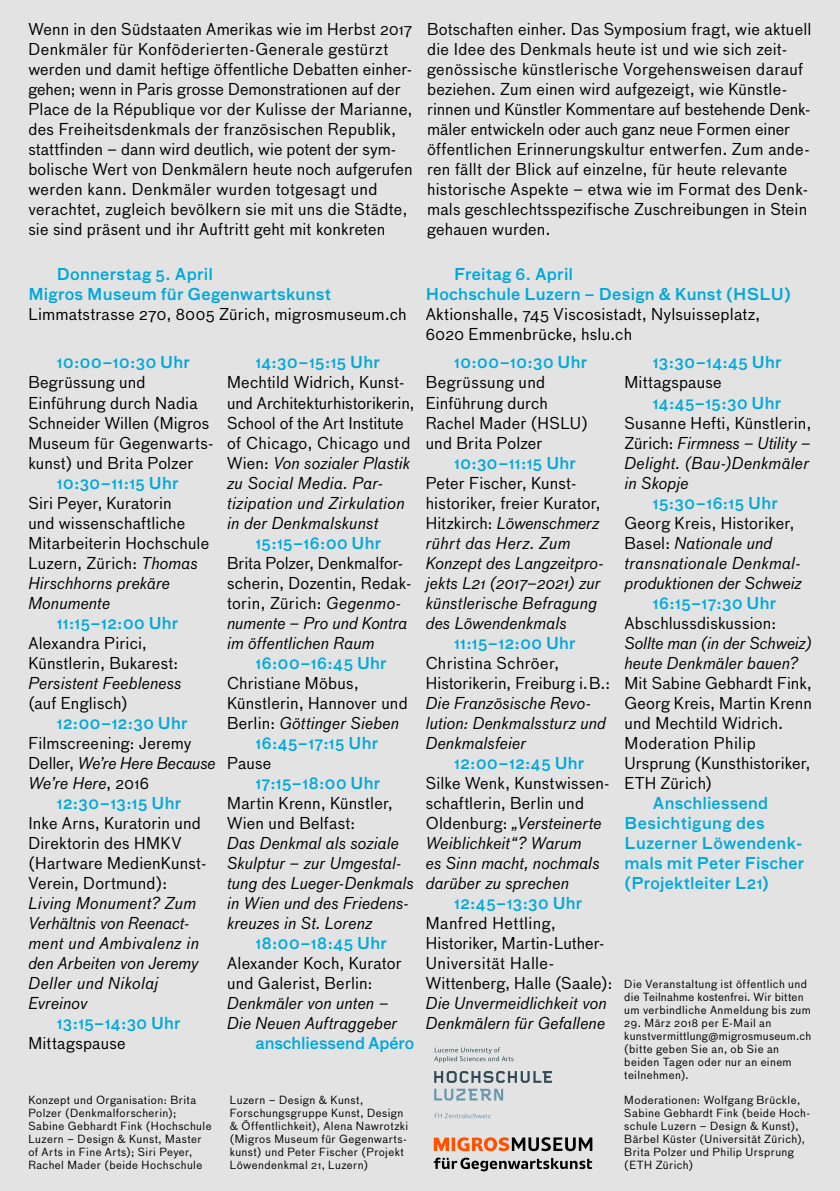
<style>
.page{position:relative;width:840px;height:1191px;background:#fff}
.page>*{position:absolute;margin:0;border:0;box-sizing:border-box;transform-origin:0 0}
.t1{font:16px/20px "Bau";letter-spacing:.01em;color:#000}
.t2{font:italic 16px/20px "Bau";letter-spacing:.01em;color:#000}
.t3{font:500 16px/20px "Bau";letter-spacing:.02em;color:#00a8da}
.t4{font:italic 16px "Bau";letter-spacing:-.01em;color:#000}
.t5{font:500 16px "Bau";letter-spacing:-.005em;color:#00a8da}
.t6{font:11px/13px "Bau";letter-spacing:.035em;color:#000}
.s1{font-style:italic}
.s2{font-style:normal}
</style>
<div class="page">
<div style="left:0;top:0;width:839px;height:1191px;background:#e3e3e3"></div>
<svg style="left:434px;top:1088px;width:69px;height:12px"></svg>
<svg style="left:434px;top:1071px;width:117px;height:11px"></svg>
<svg style="left:434px;top:1047px;width:79px;height:15px"></svg>
<svg style="left:434px;top:1113px;width:56px;height:5px"></svg>
<svg style="left:433px;top:1157px;width:159px;height:14px"></svg>
<svg style="left:433px;top:1137px;width:159px;height:14px"></svg>
<p class="t1" style="left:28px;top:20px;width:385px">Wenn in den Südstaaten Amerikas wie im Herbst 2017<br>Denkmäler für Konföderierten-Generale gestürzt werden und damit heftige öffentliche Debatten einher&shy;gehen; wenn in Paris grosse Demonstrationen auf der Place de la République vor der Kulisse der Marianne, des Freiheitsdenkmals der französischen Republik, stattfinden – dann wird deutlich, wie potent der sym&shy;bolische Wert von Denkmälern heute noch aufgerufen werden kann. Denkmäler wurden totgesagt und verachtet, zugleich bevölkern sie mit uns die Städte, sie sind präsent und ihr Auftritt geht mit konkreten</p>
<p class="t1" style="left:427px;top:20px;width:385px">Botschaften einher. Das Symposium fragt, wie aktuell die Idee des Denkmals heute ist und wie sich zeit&shy;genössische künstlerische Vorgehensweisen darauf beziehen. Zum einen wird aufgezeigt, wie Künstle&shy;rinnen und Künstler Kommentare auf bestehende Denk&shy;mäler entwickeln oder auch ganz neue Formen einer öffentlichen Erinnerungskultur entwerfen. Zum ande&shy;ren fällt der Blick auf einzelne, für heute relevante historische Aspekte – etwa wie im Format des Denk&shy;mals geschlechtsspezifische Zuschreibungen in Stein gehauen wurden.</p>
<p class="t3" style="left:28px;top:265px;width:304px;text-indent:28px">Donnerstag 5. April<br>Migros Museum für Gegenwartskunst</p>
<p class="t1" style="left:28px;top:305px;width:379px">Limmatstrasse 270, 8005 Zürich, migrosmuseum.ch</p>
<p class="t3" style="left:57px;top:353px;width:135px">10:00–10:30 Uhr</p>
<p class="t1" style="left:28px;top:373px;width:186px">Begrüssung und<br>Einführung durch Nadia<br>Schneider Willen (Migros<br>Museum für Gegenwarts&shy;kunst) und Brita Polzer</p>
<p class="t3" style="left:57px;top:473px;width:123px">10:30–11:15 Uhr</p>
<p class="t1" style="left:28px;top:493px;width:182px">Siri Peyer, Kuratorin<br>und wissenschaftliche<br>Mitarbeiterin Hochschule<br>Luzern, Zürich: <span class="s1">Thomas<br>Hirschhorns prekäre<br>Monumente</span></p>
<p class="t3" style="left:57px;top:613px;width:123px">11:15–12:00 Uhr</p>
<p class="t1" style="left:28px;top:633px;width:151px">Alexandra Pirici,<br>Künstlerin, Bukarest:</p>
<p class="t2" style="left:28px;top:673px;width:155px">Persistent Feebleness</p>
<p class="t1" style="left:28px;top:693px;width:101px">(auf Englisch)</p>
<p class="t3" style="left:57px;top:713px;width:132px">12:00–12:30 Uhr</p>
<p class="t1" style="left:28px;top:733px;width:164px">Filmscreening: Jeremy</p>
<p class="t4" style="left:28px;top:751px;width:189px"><span class="s2">Deller,</span> We’re Here Because</p>
<p class="t2" style="left:28px;top:773px;width:122px">We’re Here<span class="s2">, 2016</span></p>
<p class="t3" style="left:57px;top:793px;width:126px">12:30–13:15 Uhr</p>
<p class="t1" style="left:28px;top:813px;width:179px">Inke Arns, Kuratorin und<br>Direktorin des HMKV (Hartware MedienKunst-<br>Verein, Dortmund):</p>
<p class="t2" style="left:28px;top:893px;width:172px">Living Monument? Zum<br>Verhältnis von Reenact&shy;ment und Ambivalenz in den Arbeiten von Jeremy<br>Deller und Nikolaj<br>Evreinov</p>
<p class="t3" style="left:57px;top:1013px;width:125px">13:15–14:30 Uhr</p>
<p class="t1" style="left:28px;top:1033px;width:99px">Mittagspause</p>
<p class="t3" style="left:255px;top:353px;width:126px">14:30–15:15 Uhr</p>
<p class="t1" style="left:227px;top:373px;width:189px">Mechtild Widrich, Kunst&shy;und Architekturhistorikerin,<br>School of the Art Institute of Chicago, Chicago und<br>Wien: <span class="s1">Von sozialer Plastik zu Social Media. Par&shy;tizipation und Zirkulation in der Denkmalskunst</span></p>
<p class="t3" style="left:255px;top:533px;width:127px">15:15–16:00 Uhr</p>
<p class="t1" style="left:227px;top:553px;width:186px">Brita Polzer, Denkmalfor&shy;scherin, Dozentin, Redak&shy;torin, Zürich: <span class="s1">Gegenmo&shy;numente – Pro und Kontra im öffentlichen Raum</span></p>
<p class="t3" style="left:255px;top:653px;width:133px">16:00–16:45 Uhr</p>
<p class="t1" style="left:227px;top:673px;width:133px">Christiane Möbus,</p>
<p class="t1" style="left:227px;top:693px;width:182px">Künstlerin, Hannover und</p>
<p class="t2" style="left:227px;top:713px;width:173px"><span class="s2">Berlin:</span> Göttinger Sieben</p>
<p class="t3" style="left:255px;top:733px;width:124px">16:45–17:15 Uhr</p>
<p class="t1" style="left:227px;top:753px;width:46px">Pause</p>
<p class="t3" style="left:255px;top:773px;width:126px">17:15–18:00 Uhr</p>
<p class="t1" style="left:227px;top:793px;width:167px">Martin Krenn, Künstler,<br>Wien und Belfast:</p>
<p class="t2" style="left:227px;top:833px;width:188px">Das Denkmal als soziale<br>Skulptur – zur Umgestal&shy;tung des Lueger--Denkmals in Wien und des Friedens&shy;kreuzes in St. Lorenz</p>
<p class="t3" style="left:255px;top:933px;width:133px">18:00–18:45 Uhr</p>
<p class="t1" style="left:227px;top:953px;width:176px">Alexander Koch, Kurator und Galerist, Berlin:</p>
<p class="t2" style="left:227px;top:993px;width:172px">Denkmäler von unten –<br>Die Neuen Auftraggeber</p>
<p class="t5" style="left:255px;top:1031px;width:160px">anschliessend Apéro</p>
<p class="t6" style="left:28px;top:1093px;width:184px">Konzept und Organisation: Brita<br>Polzer (Denkmalforscherin);<br>Sabine Gebhardt Fink (Hochschule<br>Luzern – Design &amp; Kunst, Master of Arts in Fine Arts); Siri Peyer,<br>Rachel Mader (beide Hochschule</p>
<p class="t6" style="left:230px;top:1093px;width:180px">Luzern – Design &amp; Kunst,<br>Forschungsgruppe Kunst, Design &amp; Öffentlichkeit), Alena Nawrotzki (Migros Museum für Gegenwarts&shy;kunst) und Peter Fischer (Projekt<br>Löwendenkmal 21, Luzern)</p>
<p class="t3" style="left:425px;top:265px;width:366px;text-indent:28px">Freitag 6. April<br>Hochschule Luzern – Design &amp; Kunst (HSLU)</p>
<p class="t1" style="left:425px;top:305px;width:336px">Aktionshalle, 745 Viscosistadt, Nylsuisseplatz,<br>6020 Emmenbrücke, hslu.ch</p>
<p class="t3" style="left:454px;top:353px;width:135px">10:00–10:30 Uhr</p>
<p class="t1" style="left:425px;top:373px;width:164px">Begrüssung und<br>Einführung durch<br>Rachel Mader (HSLU) und Brita Polzer</p>
<p class="t3" style="left:454px;top:453px;width:123px">10:30–11:15 Uhr</p>
<p class="t2" style="left:425px;top:473px;width:179px"><span class="s2">Peter Fischer, Kunst&shy;historiker, freier Kurator,<br>Hitzkirch:</span> Löwenschmerz rührt das Herz. Zum<br>Konzept des Langzeitpro&shy;jekts L21 (2017–2021) zur künstlerische Befragung des Löwendenkmals</p>
<p class="t3" style="left:454px;top:633px;width:123px">11:15–12:00 Uhr</p>
<p class="t1" style="left:425px;top:653px;width:186px">Christina Schröer,<br>Historikerin, Freiburg i.B.:</p>
<p class="t2" style="left:425px;top:693px;width:182px">Die Französische Revo&shy;lution: Denkmalssturz und<br>Denkmalsfeier</p>
<p class="t3" style="left:454px;top:753px;width:132px">12:00–12:45 Uhr</p>
<p class="t2" style="left:425px;top:773px;width:185px"><span class="s2">Silke Wenk, Kunstwissen&shy;schaftlerin, Berlin und<br>Oldenburg:</span> „Versteinerte<br>Weiblichkeit“? Warum<br>es Sinn macht, nochmals darüber zu sprechen</p>
<p class="t3" style="left:454px;top:893px;width:130px">12:45–13:30 Uhr</p>
<p class="t1" style="left:425px;top:913px;width:188px">Manfred Hettling,<br>Historiker, Martin--Luther--<br>Universität Halle--<br>Wittenberg, Halle (Saale):</p>
<p class="t2" style="left:425px;top:993px;width:182px">Die Unvermeidlichkeit von<br>Denkmälern für Gefallene</p>
<p class="t3" style="left:652px;top:353px;width:130px">13:30–14:45 Uhr</p>
<p class="t1" style="left:624px;top:373px;width:99px">Mittagspause</p>
<p class="t3" style="left:652px;top:393px;width:130px">14:45–15:30 Uhr</p>
<p class="t2" style="left:624px;top:413px;width:188px"><span class="s2">Susanne Hefti, Künstlerin,<br>Zürich:</span> Firmness – Utility –<br>Delight. (Bau-)Denkmäler in Skopje</p>
<p class="t3" style="left:652px;top:493px;width:126px">15:30–16:15 Uhr</p>
<p class="t2" style="left:624px;top:513px;width:179px"><span class="s2">Georg Kreis, Historiker,<br>Basel:</span> Nationale und transnationale Denkmal&shy;produktionen der Schweiz</p>
<p class="t3" style="left:652px;top:593px;width:125px">16:15–17:30 Uhr</p>
<p class="t1" style="left:624px;top:613px;width:153px">Abschlussdiskussion:</p>
<p class="t2" style="left:624px;top:633px;width:189px">Sollte man (in der Schweiz) heute Denkmäler bauen?</p>
<p class="t1" style="left:624px;top:673px;width:189px">Mit Sabine Gebhardt Fink,<br>Georg Kreis, Martin Krenn und Mechtild Widrich.<br>Moderation Philip<br>Ursprung (Kunsthistoriker,<br>ETH Zürich)</p>
<p class="t3" style="left:624px;top:793px;width:181px;text-indent:28px">Anschliessend<br>Besichtigung des<br>Luzerner Löwendenk&shy;mals mit Peter Fischer (Projektleiter L21)</p>
<p class="t6" style="left:624px;top:978px;width:188px">Die Veranstaltung ist öffentlich und die Teilnahme kostenfrei. Wir bitten um verbindliche Anmeldung bis zum</p>
<p class="t6" style="left:624px;top:1017px;width:188px">29. März 2018 per E-Mail an kunstvermittlung@migrosmuseum.ch (bitte geben Sie an, ob Sie an beiden Tagen oder nur an einem teilnehmen).</p>
<p class="t6" style="left:624px;top:1093px;width:187px">Moderationen: Wolfgang Brückle,<br>Sabine Gebhardt Fink (beide Hoch&shy;schule Luzern – Design &amp; Kunst),<br>Bärbel Küster (Universität Zürich),<br>Brita Polzer und Philip Ursprung (ETH Zürich)</p>
</div>
